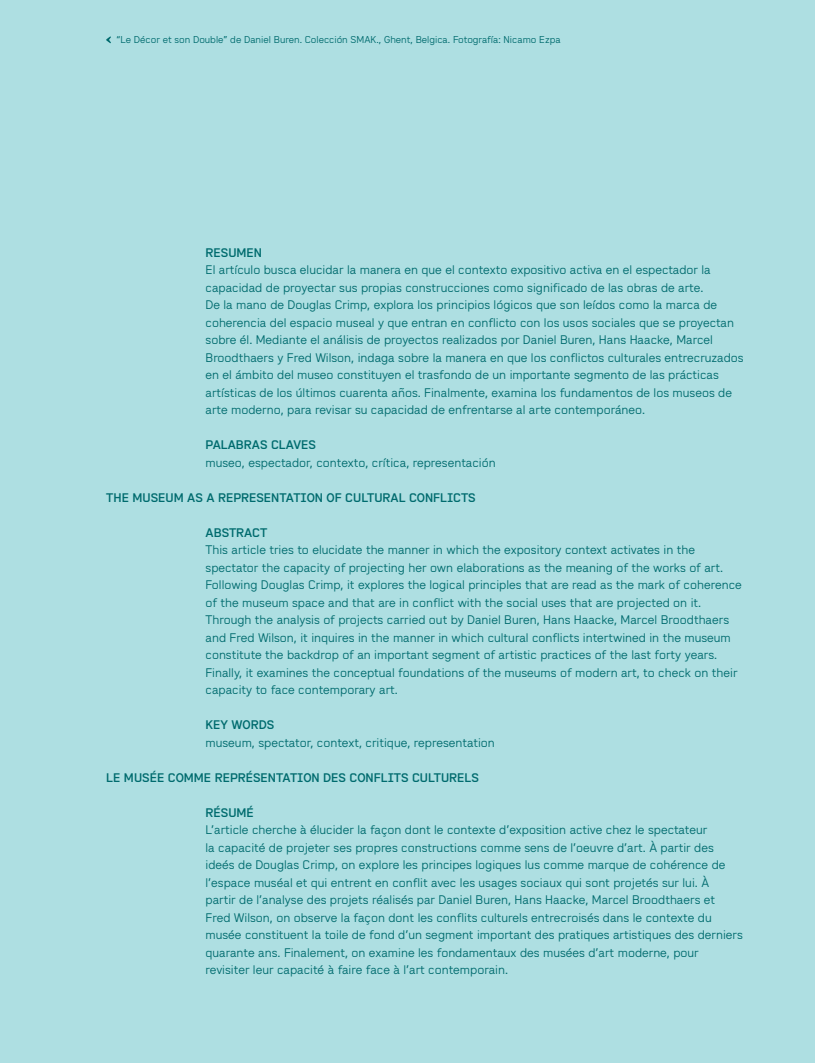
<style>
.page{position:relative;width:815px;height:1063px;background:#aedfe2}
.page>*{position:absolute;margin:0;border:0;box-sizing:border-box;transform-origin:0 0}
.t1{font:12.5px/17.5px "Wedding Sans";color:#006b6e}
.t2{font:12.5px "Wedding Sans Medium TF";color:#006b6e}
.t3{font:10px "Wedding Sans";color:#006b6e}
</style>
<div class="page">
<svg style="left:106px;top:36px;width:5px;height:7px"></svg>
<p class="t3" style="left:117px;top:34px;width:248px">“Le Décor et son Double” de Daniel Buren. Colección Smak</p>
<p class="t3" style="left:376px;top:34px;width:186px">., Ghent, Belgica. Fotografía: Nicamo Ezpa</p>
<p class="t2" style="left:206px;top:245px;width:58px">RESUMEN</p>
<p class="t1" style="left:206px;top:261px;width:540px">El artículo busca elucidar la manera en que el contexto expositivo activa en el espectador la capacidad de proyectar sus propias construcciones como significado de las obras de arte.<br>De la mano de Douglas Crimp, explora los principios lógicos que son leídos como la marca de coherencia del espacio museal y que entran en conflicto con los usos sociales que se proyectan sobre él. Mediante el análisis de proyectos realizados por Daniel Buren, Hans Haacke, Marcel Broodthaers y Fred Wilson, indaga sobre la manera en que los conflictos culturales entrecruzados en el ámbito del museo constituyen el trasfondo de un importante segmento de las prácticas artísticas de los últimos cuarenta años. Finalmente, examina los fundamentos de los museos de arte moderno, para revisar su capacidad de enfrentarse al arte contemporáneo.</p>
<p class="t2" style="left:206px;top:438px;width:112px">PALABRAS CLAVES</p>
<p class="t1" style="left:206px;top:454px;width:292px">museo, espectador, contexto, crítica, representación</p>
<p class="t2" style="left:106px;top:490px;width:36px">THE MUSEUM</p>
<p class="t2" style="left:187px;top:490px;width:70px">AS A REPRESEN</p>
<p class="t2" style="left:279px;top:490px;width:197px">TATION OF CULTURAL CONFLICTS</p>
<p class="t2" style="left:206px;top:525px;width:61px">ABSTRACT</p>
<p class="t1" style="left:206px;top:541px;width:538px">This article tries to elucidate the manner in which the expository context activates in the spectator the capacity of projecting her own elaborations as the meaning of the works of art.<br>Following Douglas Crimp, it explores the logical principles that are read as the mark of coherence of the museum space and that are in conflict with the social uses that are projected on it.<br>Through the analysis of projects carried out by Daniel Buren, Hans Haacke, Marcel Broodthaers and Fred Wilson, it inquires in the manner in which cultural conflicts intertwined in the museum constitute the backdrop of an important segment of artistic practices of the last forty years.<br>Finally, it examines the conceptual foundations of the museums of modern art, to check on their capacity to face contemporary art.</p>
<p class="t2" style="left:206px;top:718px;width:36px">KEY WORD</p>
<p class="t2" style="left:267px;top:718px;width:9px">S</p>
<p class="t1" style="left:206px;top:734px;width:291px">museum, spectator, context, critique, representation</p>
<p class="t2" style="left:106px;top:770px;width:27px">LE MUSÉE</p>
<p class="t2" style="left:168px;top:770px;width:26px">COMME</p>
<p class="t2" style="left:215px;top:770px;width:40px">REPRÉSEN</p>
<p class="t2" style="left:276px;top:770px;width:189px">TATION DES CONFLITS CULTURELS</p>
<p class="t2" style="left:206px;top:805px;width:50px">RÉSUMÉ</p>
<p class="t1" style="left:206px;top:821px;width:539px">L’article cherche à élucider la façon dont le contexte d’exposition active chez le spectateur<br>la capacité de projeter ses propres constructions comme sens de l’oeuvre d’art. À partir des ideés de Douglas Crimp, on explore les principes logiques lus comme marque de cohérence de l’espace muséal et qui entrent en conflit avec les usages sociaux qui sont projetés sur lui. À<br>partir de l’analyse des projets réalisés par Daniel Buren, Hans Haacke, Marcel Broodthaers et Fred Wilson, on observe la façon dont les conflits culturels entrecroisés dans le contexte du musée constituent la toile de fond d’un segment important des pratiques artistiques des derniers quarante ans. Finalement, on examine les fondamentaux des musées d’art moderne, pour revisiter leur capacité à faire face à l’art contemporain.</p>
</div>
